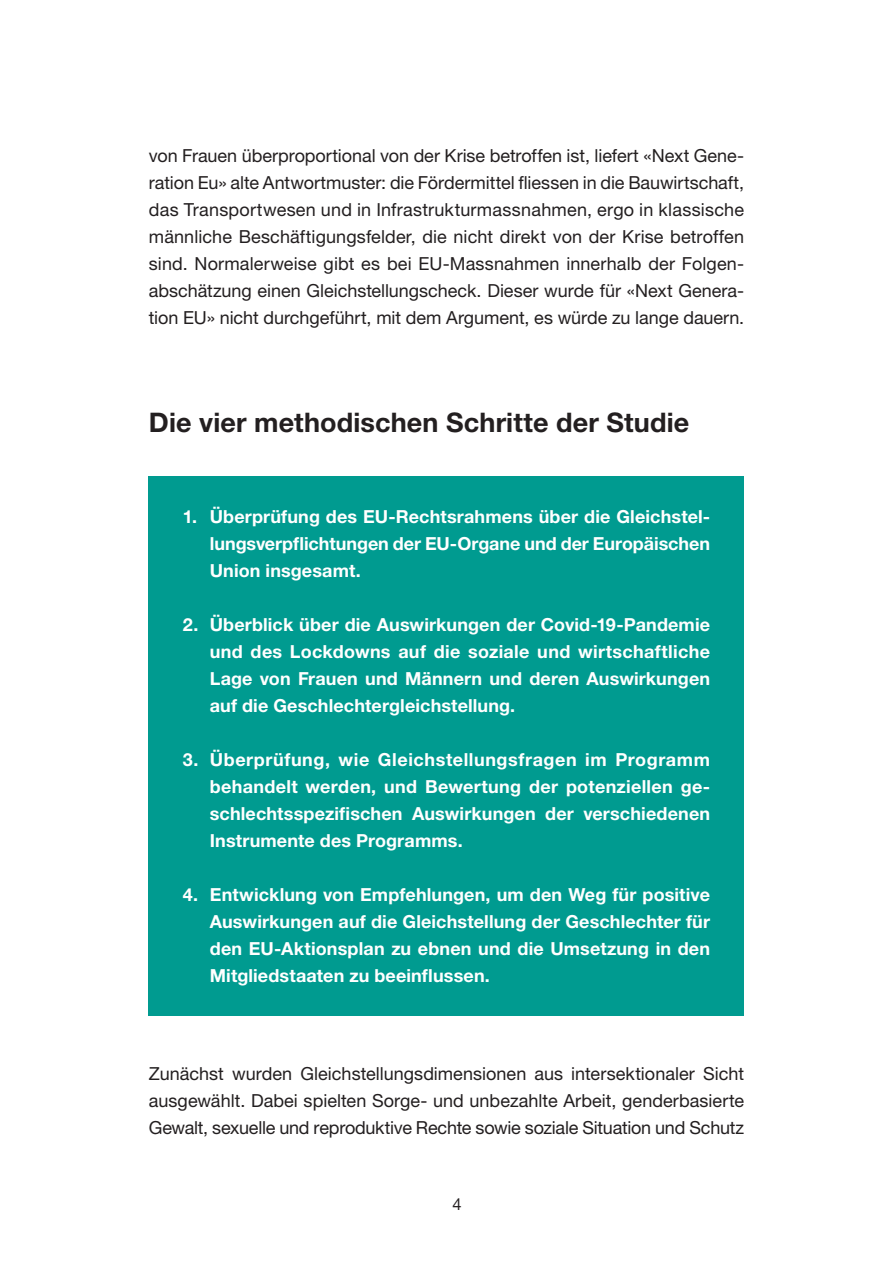
<style>
.page{position:relative;width:893px;height:1263px;background:#fff}
.page>*{position:absolute;margin:0;border:0;box-sizing:border-box;transform-origin:0 0}
.t1{font:700 27px "Helvetica Neue LT Pro";letter-spacing:.005em;color:#231f20}
.t2{font:18px/27px "Helvetica Neue LT Pro";letter-spacing:-.005em;color:#231f20;text-align:justify}
.t3{font:700 18px/27px "Helvetica Neue LT Pro";letter-spacing:.005em;color:#fff;text-align:justify}
.t4{font:16.5px "Helvetica Neue LT Pro";color:#231f20}
</style>
<div class="page">
<div style="left:149px;top:476px;width:595px;height:540px;background:#009b90"></div>
<p class="t2" style="left:149px;top:142px;width:597px">von Frauen überproportional von der Krise betroffen ist, liefert «Next Gene&shy;ration Eu» alte Antwortmuster: die Fördermittel fliessen in die Bauwirtschaft, das Transportwesen und in Infrastrukturmassnahmen, ergo in klassische männliche Beschäftigungsfelder, die nicht direkt von der Krise betroffen sind. Normalerweise gibt es bei EU-Massnahmen innerhalb der Folgen&shy;abschätzung einen Gleichstellungscheck. Dieser wurde für «Next Genera&shy;tion EU» nicht durchgeführt, mit dem Argument, es würde zu lange dauern.</p>
<h1 class="t1" style="left:149px;top:405px;width:542px">Die vier methodischen Schritte der Studie</h1>
<p class="t3" style="left:210px;top:503px;width:502px;text-indent:-27px">1. Überprüfung des EU-Rechtsrahmens über die Gleichstel&shy;lungsverpflichtungen der EU-Organe und der Europäischen Union insgesamt.</p>
<p class="t3" style="left:210px;top:611px;width:502px;text-indent:-27px">2. Überblick über die Auswirkungen der Covid-19-Pandemie und des Lockdowns auf die soziale und wirtschaftliche Lage von Frauen und Männern und deren Auswirkungen auf die Geschlechtergleichstellung.</p>
<p class="t3" style="left:210px;top:746px;width:502px;text-indent:-27px">3. Überprüfung, wie Gleichstellungsfragen im Programm behandelt werden, und Bewertung der potenziellen ge&shy;schlechtsspezifischen Auswirkungen der verschiedenen Instrumente des Programms.</p>
<p class="t3" style="left:210px;top:881px;width:502px;text-indent:-27px">4. Entwicklung von Empfehlungen, um den Weg für positive Auswirkungen auf die Gleichstellung der Geschlechter für den EU-Aktionsplan zu ebnen und die Umsetzung in den Mitgliedstaaten zu beeinflussen.</p>
<p class="t2" style="left:149px;top:1059px;width:597px">Zunächst wurden Gleichstellungsdimensionen aus intersektionaler Sicht ausgewählt. Dabei spielten Sorge- und unbezahlte Arbeit, genderbasierte Gewalt, sexuelle und reproduktive Rechte sowie soziale Situation und Schutz</p>
<p class="t4" style="left:452px;top:1194px;width:11px">4</p>
</div>
